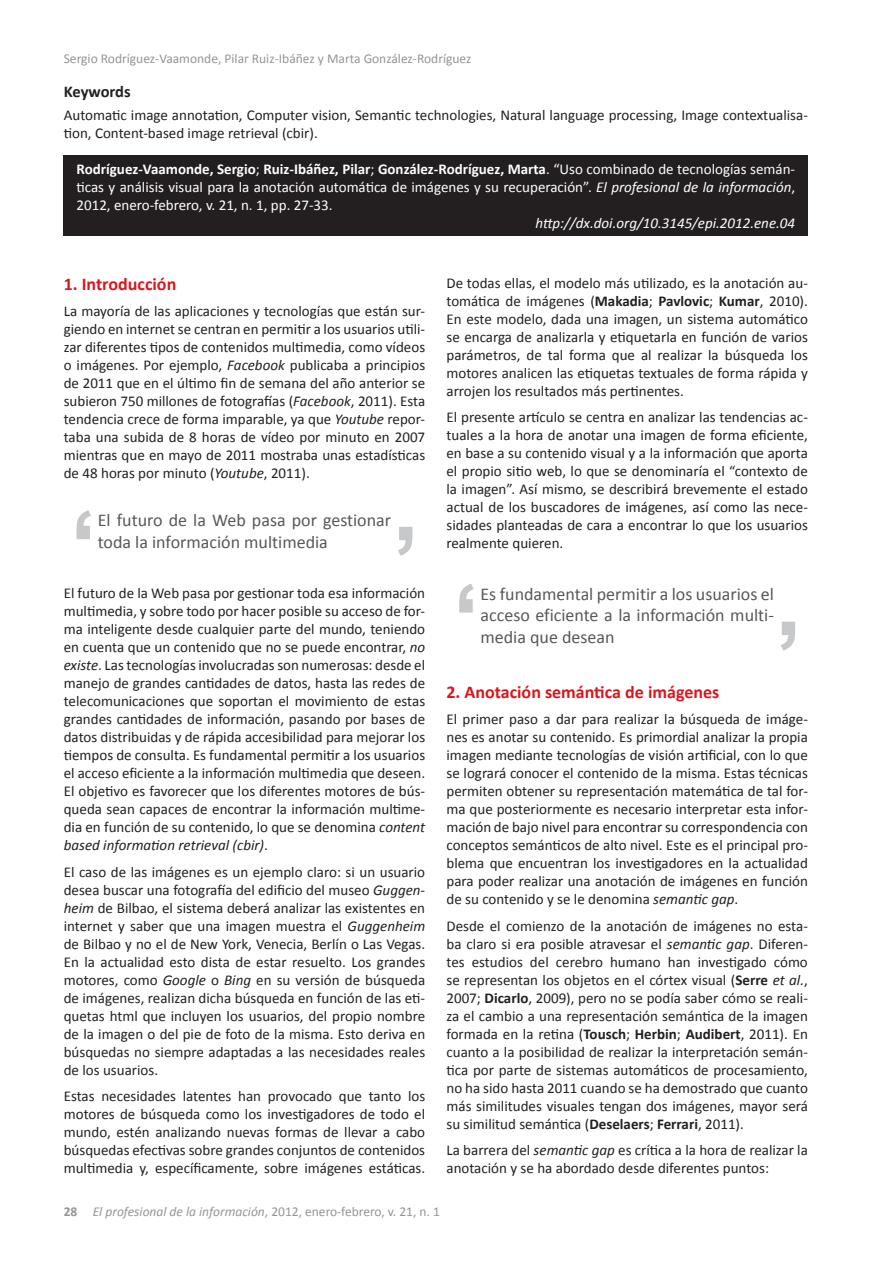
<style>
.page{position:relative;width:893px;height:1263px;background:#fff}
.page>*{position:absolute;margin:0;border:0;box-sizing:border-box;transform-origin:0 0}
.t1{font:18px/21.6px "Calibri";color:#57585a;text-align:justify}
.t2{font:700 18px "Calibri";color:#d7171f}
.t3{font:700 16.5px "Calibri";letter-spacing:-.01em;color:#231f20}
.t4{font:15px/18px "Calibri";color:#231f20;text-align:justify}
.t5{font:15px/18px "Calibri";color:#fff;text-align:justify}
.t6{font:italic 15px "Calibri";color:#fff}
.t7{font:13.5px "Calibri";color:#939598}
.t8{font:italic 13.5px "Calibri";color:#939598}
.s1{font-weight:700}
.s2{font-style:italic}
.s3{font-weight:700;font-style:normal}
.s4{font-style:normal}
</style>
<div class="page">
<div style="left:64px;top:155px;width:744px;height:81px;background:#231f20"></div>
<svg style="left:781px;top:622px;width:14px;height:29px"></svg>
<svg style="left:459px;top:584px;width:15px;height:28px"></svg>
<svg style="left:398px;top:527px;width:14px;height:29px"></svg>
<svg style="left:77px;top:510px;width:14px;height:29px"></svg>
<p class="t7" style="left:64px;top:50px;width:409px">Sergio Rodríguez-Vaamonde, Pilar Ruiz-Ibáñez y Marta González-Rodríguez</p>
<p class="t3" style="left:64px;top:81px;width:68px">Keywords</p>
<p class="t4" style="left:64px;top:106px;width:746px">Automatic image annotation, Computer vision, Semantic technologies, Natural language processing, Image contextualisa&shy;tion, Content-based image retrieval (cbir).</p>
<p class="t5" style="left:77px;top:160px;width:720px"><span class="s1">Rodríguez-Vaamonde, Sergio</span>; <span class="s1">Ruiz-Ibáñez, Pilar</span>; <span class="s1">González-Rodríguez, Marta</span>. “Uso combinado de tecnologías semán&shy;ticas y análisis visual para la anotación automática de imágenes y su recuperación”. <span class="s2">El profesional de la información</span>, 2012, enero-febrero, v. 21, n. 1, pp. 27-33.</p>
<p class="t6" style="left:535px;top:212px;width:261px">http://dx.doi.org/10.3145/epi.2012.ene.04</p>
<p class="t2" style="left:64px;top:272px;width:114px">1. Introducción</p>
<p class="t4" style="left:64px;top:302px;width:363px">La mayoría de las aplicaciones y tecnologías que están sur&shy;giendo en internet se centran en permitir a los usuarios utili&shy;zar diferentes tipos de contenidos multimedia, como vídeos o imágenes. Por ejemplo, <span class="s2">Facebook</span> publicaba a principios de 2011 que en el último fin de semana del año anterior se subieron 750 millones de fotografías (<span class="s2">Facebook</span>, 2011). Esta tendencia crece de forma imparable, ya que <span class="s2">Youtube</span> repor&shy;taba una subida de 8 horas de vídeo por minuto en 2007 mientras que en mayo de 2011 mostraba unas estadísticas de 48 horas por minuto (<span class="s2">Youtube</span>, 2011).</p>
<p class="t1" style="left:98px;top:509px;width:295px">El futuro de la Web pasa por gestionar toda la información multimedia</p>
<p class="t4" style="left:64px;top:584px;width:363px">El futuro de la Web pasa por gestionar toda esa información multimedia, y sobre todo por hacer posible su acceso de for&shy;ma inteligente desde cualquier parte del mundo, teniendo en cuenta que un contenido que no se puede encontrar, <span class="s2">no existe</span>. Las tecnologías involucradas son numerosas: desde el manejo de grandes cantidades de datos, hasta las redes de telecomunicaciones que soportan el movimiento de estas grandes cantidades de información, pasando por bases de datos distribuidas y de rápida accesibilidad para mejorar los tiempos de consulta. Es fundamental permitir a los usuarios el acceso eficiente a la información multimedia que deseen.<br>El objetivo es favorecer que los diferentes motores de bús&shy;queda sean capaces de encontrar la información multime&shy;dia en función de su contenido, lo que se denomina <span class="s2">content based information retrieval (cbir)</span>.</p>
<p class="t4" style="left:64px;top:863px;width:363px">El caso de las imágenes es un ejemplo claro: si un usuario desea buscar una fotografía del edificio del museo <span class="s2">Guggen&shy;heim</span> de Bilbao, el sistema deberá analizar las existentes en internet y saber que una imagen muestra el <span class="s2">Guggenheim </span>de Bilbao y no el de New York, Venecia, Berlín o Las Vegas.<br>En la actualidad esto dista de estar resuelto. Los grandes motores, como <span class="s2">Google</span> o <span class="s2">Bing</span> en su versión de búsqueda de imágenes, realizan dicha búsqueda en función de las eti&shy;quetas html que incluyen los usuarios, del propio nombre de la imagen o del pie de foto de la misma. Esto deriva en búsquedas no siempre adaptadas a las necesidades reales de los usuarios.</p>
<p class="t4" style="left:64px;top:1087px;width:363px">Estas necesidades latentes han provocado que tanto los motores de búsqueda como los investigadores de todo el mundo, estén analizando nuevas formas de llevar a cabo búsquedas efectivas sobre grandes conjuntos de contenidos multimedia y, específicamente, sobre imágenes estáticas.</p>
<p class="t4" style="left:446px;top:274px;width:363px">De todas ellas, el modelo más utilizado, es la anotación au&shy;tomática de imágenes (<span class="s1">Makadia</span>; <span class="s1">Pavlovic</span>; <span class="s1">Kumar</span>, 2010).<br>En este modelo, dada una imagen, un sistema automático se encarga de analizarla y etiquetarla en función de varios parámetros, de tal forma que al realizar la búsqueda los motores analicen las etiquetas textuales de forma rápida y arrojen los resultados más pertinentes.</p>
<p class="t4" style="left:446px;top:408px;width:363px">El presente artículo se centra en analizar las tendencias ac&shy;tuales a la hora de anotar una imagen de forma eficiente, en base a su contenido visual y a la información que aporta el propio sitio web, lo que se denominaría el “contexto de la imagen”. Así mismo, se describirá brevemente el estado actual de los buscadores de imágenes, así como las nece&shy;sidades planteadas de cara a encontrar lo que los usuarios realmente quieren.</p>
<p class="t1" style="left:480px;top:583px;width:295px">Es fundamental permitir a los usuarios el acceso eficiente a la información multi&shy;media que desean</p>
<p class="t2" style="left:446px;top:680px;width:274px">2. Anotación semántica de imágenes</p>
<p class="t4" style="left:446px;top:710px;width:363px">El primer paso a dar para realizar la búsqueda de imáge&shy;nes es anotar su contenido. Es primordial analizar la propia imagen mediante tecnologías de visión artificial, con lo que se logrará conocer el contenido de la misma. Estas técnicas permiten obtener su representación matemática de tal for&shy;ma que posteriormente es necesario interpretar esta infor&shy;mación de bajo nivel para encontrar su correspondencia con conceptos semánticos de alto nivel. Este es el principal pro&shy;blema que encuentran los investigadores en la actualidad para poder realizar una anotación de imágenes en función de su contenido y se le denomina <span class="s2">semantic gap</span>.</p>
<p class="t4" style="left:446px;top:917px;width:363px">Desde el comienzo de la anotación de imágenes no esta&shy;ba claro si era posible atravesar el <span class="s2">semantic gap</span>. Diferen&shy;tes estudios del cerebro humano han investigado cómo se representan los objetos en el córtex visual (<span class="s1">Serre</span> <span class="s2">et al.</span>, 2007; <span class="s1">Dicarlo</span>, 2009), pero no se podía saber cómo se reali&shy;za el cambio a una representación semántica de la imagen formada en la retina (<span class="s1">Tousch</span>; <span class="s1">Herbin</span>; <span class="s1">Audibert</span>, 2011). En cuanto a la posibilidad de realizar la interpretación semán&shy;tica por parte de sistemas automáticos de procesamiento, no ha sido hasta 2011 cuando se ha demostrado que cuanto más similitudes visuales tengan dos imágenes, mayor será su similitud semántica (<span class="s1">Deselaers</span>; <span class="s1">Ferrari</span>, 2011).</p>
<p class="t4" style="left:446px;top:1141px;width:363px">La barrera del <span class="s2">semantic gap</span> es crítica a la hora de realizar la anotación y se ha abordado desde diferentes puntos:</p>
<p class="t8" style="left:64px;top:1202px;width:378px"><span class="s3">28</span> El profesional de la información<span class="s4">, 2012, enero-febrero, v. 21, n. 1</span></p>
</div>
